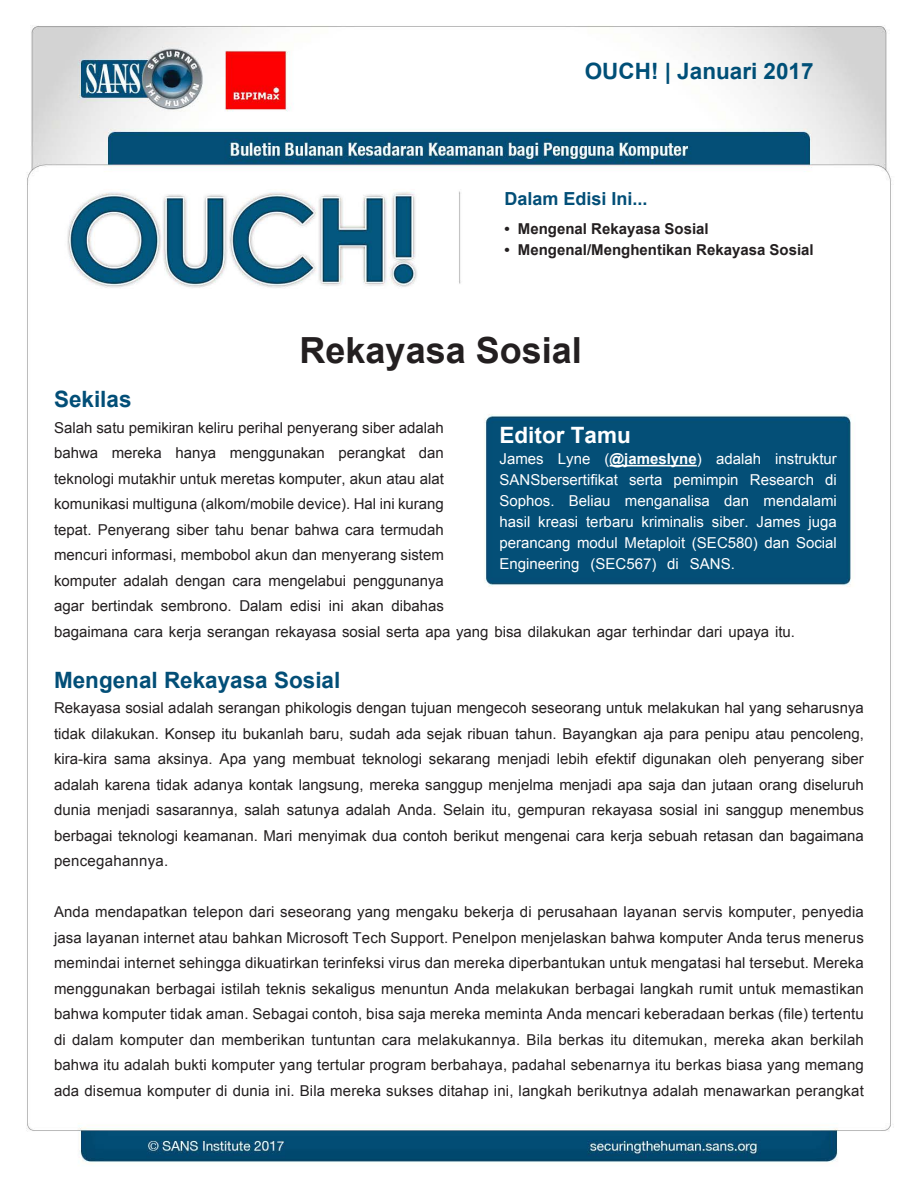
<style>
.page{position:relative;width:918px;height:1188px;background:#fff}
.page>*{position:absolute;margin:0;border:0;box-sizing:border-box;transform-origin:0 0}
.t1{font:700 36px "Arial";color:#231f20}
.MainText{font:700 22.5px "Arial";color:#024e77}
.t2{font:700 22.5px "Arial";color:#004f77}
.MainText-2{font:700 22.5px "Arial";color:#fff}
.t3{font:700 18px "Arial";color:#024e77}
.MainText-3{font:15px/25.5px "Arial";color:#231f20;text-align:right}
.MainText-4{font:15px "Arial";color:#fff}
.t4{font:700 15px "Arial";color:#231f20}
.MainText-5{font:700 15px "Arial";color:#fff}
.s1{font-weight:400}
</style>
<div class="page">
<img style="left:26px;top:25px;width:865px;height:1139px">
<hr style="left:610px;top:465px;width:87px;height:1px;background:#fff">
<p class="t2" style="left:585px;top:56px;width:230px">OUCH! | Januari 2017</p>
<p class="t3" style="left:504px;top:187px;width:145px">Dalam Edisi Ini...</p>
<p class="t4" style="left:504px;top:219px;width:7px">•</p>
<p class="t4" style="left:504px;top:240px;width:7px">•</p>
<p class="t4" style="left:518px;top:219px;width:192px">Mengenal Rekayasa Sosial</p>
<p class="t4" style="left:518px;top:240px;width:297px">Mengenal/Menghentikan Rekayasa Sosial</p>
<p class="t1" style="left:300px;top:326px;width:284px">Rekayasa Sosial</p>
<p class="MainText" style="left:54px;top:384px;width:79px">Sekilas</p>
<p class="MainText-3" style="left:54px;top:415px;width:391px">Salah satu pemikiran keliru perihal penyerang siber adalah dan</p>
<p class="MainText-3" style="left:54px;top:440px;width:46px">bahwa</p>
<p class="MainText-3" style="left:54px;top:466px;width:391px">teknologi mutakhir untuk meretas komputer, akun atau alat</p>
<p class="MainText-3" style="left:54px;top:491px;width:391px">komunikasi multiguna (alkom/mobile device .) Hal ini kurang</p>
<p class="MainText-3" style="left:54px;top:517px;width:391px">tepat. Penyerang siber tahu benar bahwa cara termudah</p>
<p class="MainText-3" style="left:54px;top:542px;width:391px">mencuri informasi, membobol akun dan menyerang sistem</p>
<p class="MainText-3" style="left:353px;top:568px;width:92px">penggunanya</p>
<p class="MainText-3" style="left:112px;top:440px;width:52px">mereka</p>
<p class="MainText-3" style="left:175px;top:440px;width:42px">hanya</p>
<p class="MainText-3" style="left:230px;top:440px;width:97px">menggunakan</p>
<p class="MainText-3" style="left:339px;top:440px;width:68px">perangkat</p>
<p class="MainText-3" style="left:54px;top:568px;width:64px">komputer</p>
<p class="MainText-3" style="left:123px;top:568px;width:47px">adalah</p>
<p class="MainText-3" style="left:175px;top:568px;width:52px">dengan</p>
<p class="MainText-3" style="left:269px;top:568px;width:79px">mengelabui</p>
<p class="MainText-3" style="left:232px;top:568px;width:31px">cara</p>
<p class="MainText-2" style="left:500px;top:420px;width:133px">Editor Tamu</p>
<p class="MainText-4" style="left:500px;top:449px;width:46px">James</p>
<p class="MainText-4" style="left:558px;top:449px;width:34px">Lyne</p>
<p class="MainText-5" style="left:605px;top:449px;width:99px"><span class="s1">(</span>@jameslyne<span class="s1">)</span></p>
<p class="MainText-4" style="left:716px;top:449px;width:47px">adalah</p>
<p class="MainText-4" style="left:775px;top:449px;width:63px">instruktur</p>
<p class="MainText-4" style="left:500px;top:470px;width:120px">SANSbersertifikat</p>
<p class="MainText-4" style="left:629px;top:470px;width:35px">serta</p>
<p class="MainText-4" style="left:674px;top:470px;width:67px">pemimpin</p>
<p class="MainText-4" style="left:750px;top:470px;width:66px">Research</p>
<p class="MainText-4" style="left:825px;top:470px;width:13px">di</p>
<p class="MainText-4" style="left:500px;top:491px;width:57px">Sophos.</p>
<p class="MainText-4" style="left:569px;top:491px;width:43px">Beliau</p>
<p class="MainText-4" style="left:625px;top:491px;width:87px">menganalisa</p>
<p class="MainText-4" style="left:724px;top:491px;width:27px">dan</p>
<p class="MainText-4" style="left:764px;top:491px;width:75px">mendalami</p>
<p class="MainText-4" style="left:500px;top:512px;width:32px">hasil</p>
<p class="MainText-4" style="left:500px;top:533px;width:339px">perancang modul Metaploit (SEC580) dan Social</p>
<p class="MainText-4" style="left:690px;top:554px;width:47px">SANS.</p>
<p class="MainText-4" style="left:538px;top:512px;width:42px">kreasi</p>
<p class="MainText-4" style="left:586px;top:512px;width:49px">terbaru</p>
<p class="MainText-4" style="left:642px;top:512px;width:64px">kriminalis</p>
<p class="MainText-4" style="left:712px;top:512px;width:38px">siber.</p>
<p class="MainText-4" style="left:757px;top:512px;width:46px">James</p>
<p class="MainText-4" style="left:809px;top:512px;width:30px">juga</p>
<p class="MainText-4" style="left:591px;top:554px;width:67px">(SEC567)</p>
<p class="MainText-4" style="left:500px;top:554px;width:82px">Engineering</p>
<p class="MainText-4" style="left:667px;top:554px;width:13px">di</p>
<p class="MainText-3" style="left:92px;top:593px;width:63px">bertindak</p>
<p class="MainText-3" style="left:161px;top:593px;width:72px">sembrono.</p>
<p class="MainText-3" style="left:239px;top:593px;width:45px">Dalam</p>
<p class="MainText-3" style="left:290px;top:593px;width:32px">edisi</p>
<p class="MainText-3" style="left:329px;top:593px;width:16px">ini</p>
<p class="MainText-3" style="left:351px;top:593px;width:34px">akan</p>
<p class="MainText-3" style="left:391px;top:593px;width:54px">dibahas</p>
<p class="MainText-3" style="left:54px;top:593px;width:743px;text-align:left">agar<br>bagaimana cara kerja serangan rekayasa sosial serta apa yang bisa dilakukan agar terhindar dari upaya itu.</p>
<p class="MainText" style="left:54px;top:665px;width:288px">Mengenal Rekayasa Sosial</p>
<p class="MainText-3" style="left:54px;top:695px;width:811px">Rekayasa sosial adalah serangan phikologis dengan tujuan mengecoh seseorang untuk melakukan hal yang seharusnya tidak dilakukan. Konsep itu bukanlah baru, sudah ada sejak ribuan tahun. Bayangkan aja para penipu atau pencoleng, siber</p>
<p class="MainText-3" style="left:595px;top:746px;width:42px">efektif</p>
<p class="MainText-3" style="left:54px;top:746px;width:811px;text-align:left">kira-kira<br>adalah karena tidak adanya kontak langsung, mereka sanggup menjelma menjadi apa saja dan jutaan orang diseluruh dunia menjadi sasarannya, salah satunya adalah Anda. Selain itu, gempuran rekayasa sosial ini sanggup menembus berbagai teknologi keamanan. Mari menyimak dua contoh berikut mengenai cara kerja sebuah retasan dan bagaimana pencegahannya.</p>
<p class="MainText-3" style="left:54px;top:899px;width:811px;text-align:justify">Anda mendapatkan telepon dari seseorang yang mengaku bekerja di perusahaan layanan servis komputer, penyedia jasa layanan internet atau bahkan Microsoft Tech Support. Penelpon menjelaskan bahwa komputer Anda terus menerus memindai internet sehingga dikuatirkan terinfeksi virus dan mereka diperbantukan untuk mengatasi hal tersebut. Mereka menggunakan berbagai istilah teknis sekaligus menuntun Anda melakukan berbagai langkah rumit untuk memastikan bahwa komputer tidak aman. Sebagai contoh, bisa saja mereka meminta Anda mencari keberadaan berkas (file) tertentu di dalam komputer dan memberikan tuntuntan cara melakukannya. Bila berkas itu ditemukan, mereka akan berkilah bahwa itu adalah bukti komputer yang tertular program berbahaya, padahal sebenarnya itu berkas biasa yang memang ada disemua komputer di dunia ini. Bila mereka sukses ditahap ini, langkah berikutnya adalah menawarkan perangkat</p>
<p class="MainText-3" style="left:158px;top:746px;width:57px">aksinya.</p>
<p class="MainText-3" style="left:220px;top:746px;width:28px">Apa</p>
<p class="MainText-3" style="left:293px;top:746px;width:64px">membuat</p>
<p class="MainText-3" style="left:362px;top:746px;width:62px">teknologi</p>
<p class="MainText-3" style="left:429px;top:746px;width:63px">sekarang</p>
<p class="MainText-3" style="left:498px;top:746px;width:54px">menjadi</p>
<p class="MainText-3" style="left:557px;top:746px;width:33px">lebih</p>
<p class="MainText-3" style="left:642px;top:746px;width:71px">digunakan</p>
<p class="MainText-3" style="left:718px;top:746px;width:30px">oleh</p>
<p class="MainText-3" style="left:114px;top:746px;width:38px">sama</p>
<p class="MainText-3" style="left:253px;top:746px;width:34px">yang</p>
<p class="MainText-3" style="left:754px;top:746px;width:72px">penyerang</p>
</div>
